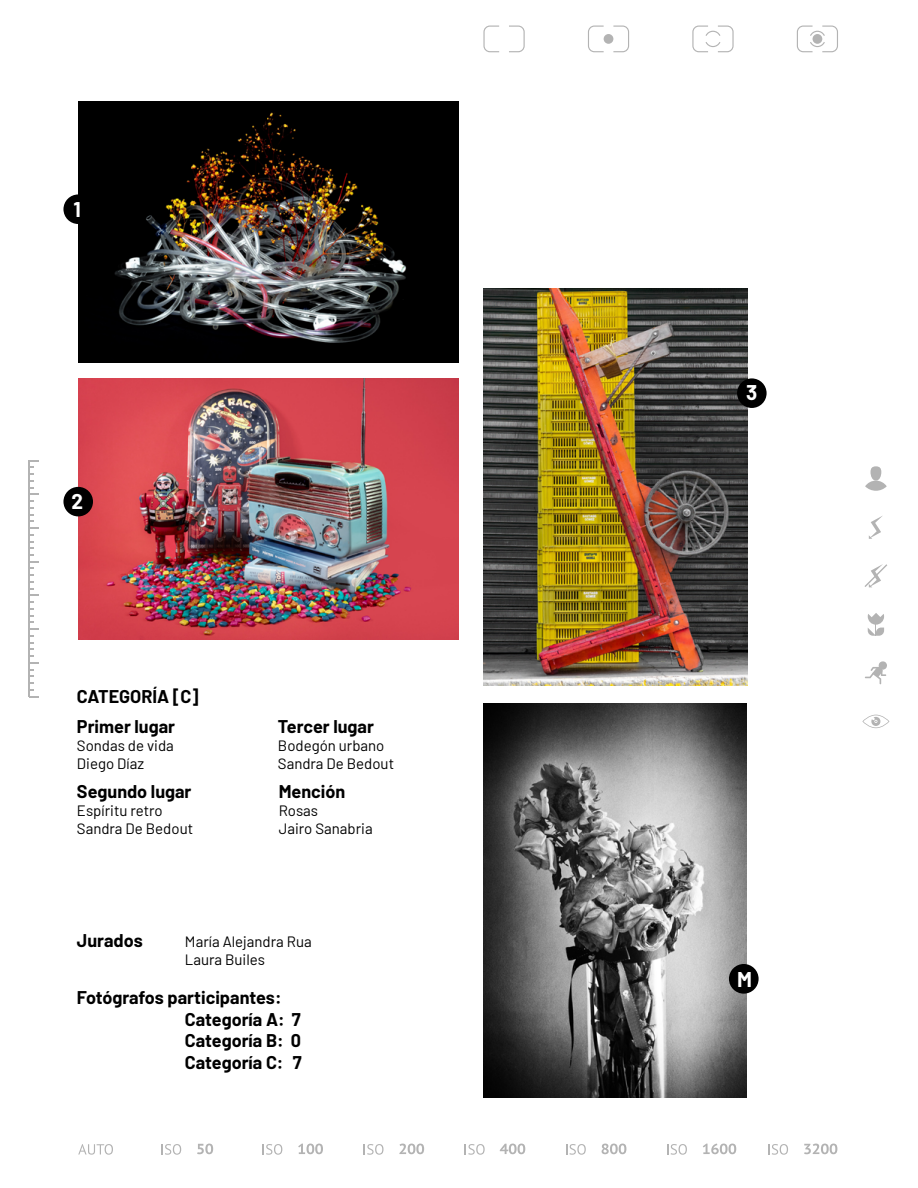
<style>
.page{position:relative;width:918px;height:1188px;background:#fff}
.page>*{position:absolute;margin:0;border:0;box-sizing:border-box;transform-origin:0 0}
.t1{font:700 20.85px "Barlow";color:#fff}
.t2{font:700 18px/21.6px "Barlow";color:#000}
.t3{font:15px "Barlow";color:#000}
</style>
<div class="page">
<img style="left:78px;top:102px;width:381px;height:261px">
<img style="left:78px;top:378px;width:381px;height:262px">
<svg style="left:78px;top:1144px;width:35px;height:11px"></svg>
<svg style="left:161px;top:1144px;width:20px;height:11px"></svg>
<svg style="left:197px;top:1144px;width:16px;height:10px"></svg>
<svg style="left:263px;top:1144px;width:19px;height:11px"></svg>
<svg style="left:298px;top:1144px;width:25px;height:10px"></svg>
<svg style="left:364px;top:1144px;width:20px;height:11px"></svg>
<svg style="left:399px;top:1144px;width:25px;height:10px"></svg>
<svg style="left:465px;top:1144px;width:20px;height:11px"></svg>
<svg style="left:500px;top:1144px;width:25px;height:10px"></svg>
<svg style="left:566px;top:1144px;width:20px;height:11px"></svg>
<svg style="left:602px;top:1144px;width:24px;height:10px"></svg>
<svg style="left:667px;top:1144px;width:20px;height:11px"></svg>
<svg style="left:703px;top:1144px;width:33px;height:10px"></svg>
<svg style="left:768px;top:1144px;width:20px;height:11px"></svg>
<svg style="left:804px;top:1144px;width:33px;height:10px"></svg>
<svg style="left:483px;top:26px;width:16px;height:26px"></svg>
<svg style="left:509px;top:26px;width:16px;height:26px"></svg>
<svg style="left:588px;top:26px;width:16px;height:26px"></svg>
<svg style="left:613px;top:26px;width:16px;height:26px"></svg>
<div style="left:604px;top:34px;width:9px;height:10px;background:#b3b3b3;border-radius:50%"></div>
<svg style="left:692px;top:26px;width:42px;height:26px"></svg>
<svg style="left:797px;top:26px;width:41px;height:26px"></svg>
<div style="left:813px;top:34px;width:9px;height:10px;background:#b3b3b3;border-radius:50%"></div>
<svg style="left:862px;top:715px;width:28px;height:13px"></svg>
<svg style="left:865px;top:661px;width:22px;height:23px"></svg>
<hr style="left:28px;top:461px;width:2px;height:236px;background:#000">
<svg style="left:29px;top:467px;width:5px;height:21px"></svg>
<svg style="left:29px;top:494px;width:10px;height:21px"></svg>
<svg style="left:29px;top:521px;width:10px;height:21px"></svg>
<svg style="left:29px;top:548px;width:10px;height:14px"></svg>
<svg style="left:29px;top:568px;width:5px;height:21px"></svg>
<svg style="left:29px;top:595px;width:10px;height:21px"></svg>
<svg style="left:29px;top:622px;width:10px;height:21px"></svg>
<svg style="left:29px;top:649px;width:10px;height:21px"></svg>
<svg style="left:29px;top:676px;width:10px;height:21px"></svg>
<svg style="left:865px;top:481px;width:22px;height:10px"></svg>
<svg style="left:871px;top:466px;width:10px;height:15px"></svg>
<svg style="left:869px;top:516px;width:13px;height:23px"></svg>
<svg style="left:868px;top:613px;width:16px;height:23px"></svg>
<svg style="left:864px;top:564px;width:23px;height:23px"></svg>
<div style="left:63px;top:194px;width:30px;height:30px;background:#000;border-radius:50%"></div>
<div style="left:63px;top:487px;width:30px;height:29px;background:#000;border-radius:50%"></div>
<img style="left:483px;top:704px;width:263px;height:393px">
<img style="left:483px;top:289px;width:265px;height:396px">
<div style="left:729px;top:964px;width:30px;height:30px;background:#000;border-radius:50%"></div>
<div style="left:737px;top:378px;width:30px;height:30px;background:#000;border-radius:50%"></div>
<p class="t1" style="left:74px;top:194px;width:9px">1</p>
<p class="t1" style="left:72px;top:486px;width:13px">2</p>
<p class="t2" style="left:77px;top:684px;width:123px">CATEGORÍA [C]</p>
<p class="t2" style="left:77px;top:715px;width:100px">Primer lugar</p>
<p class="t3" style="left:77px;top:735px;width:98px">Sondas de vida</p>
<p class="t3" style="left:77px;top:753px;width:69px">Diego Díaz</p>
<p class="t2" style="left:77px;top:779px;width:116px">Segundo lugar</p>
<p class="t3" style="left:77px;top:800px;width:87px">Espíritu retro</p>
<p class="t3" style="left:77px;top:818px;width:118px">Sandra De Bedout</p>
<p class="t2" style="left:278px;top:715px;width:97px">Tercer lugar</p>
<p class="t3" style="left:278px;top:735px;width:108px">Bodegón urbano</p>
<p class="t3" style="left:278px;top:753px;width:118px">Sandra De Bedout</p>
<p class="t2" style="left:279px;top:779px;width:68px">Mención</p>
<p class="t3" style="left:279px;top:800px;width:41px">Rosas</p>
<p class="t3" style="left:279px;top:818px;width:95px">Jairo Sanabria</p>
<p class="t2" style="left:77px;top:928px;width:67px">Jurados</p>
<p class="t3" style="left:185px;top:930px;width:128px">María Alejandra Rua</p>
<p class="t3" style="left:185px;top:948px;width:81px">Laura Builes</p>
<p class="t2" style="left:77px;top:986px;width:206px">Fotógrafos participantes:</p>
<p class="t2" style="left:185px;top:1007px;width:117px">Categoría A: 7</p>
<p class="t2" style="left:185px;top:1029px;width:118px">Categoría B: 0<br>Categoría C: 7</p>
<p class="t1" style="left:746px;top:377px;width:13px">3</p>
<p class="t1" style="left:737px;top:964px;width:16px">M</p>
</div>
